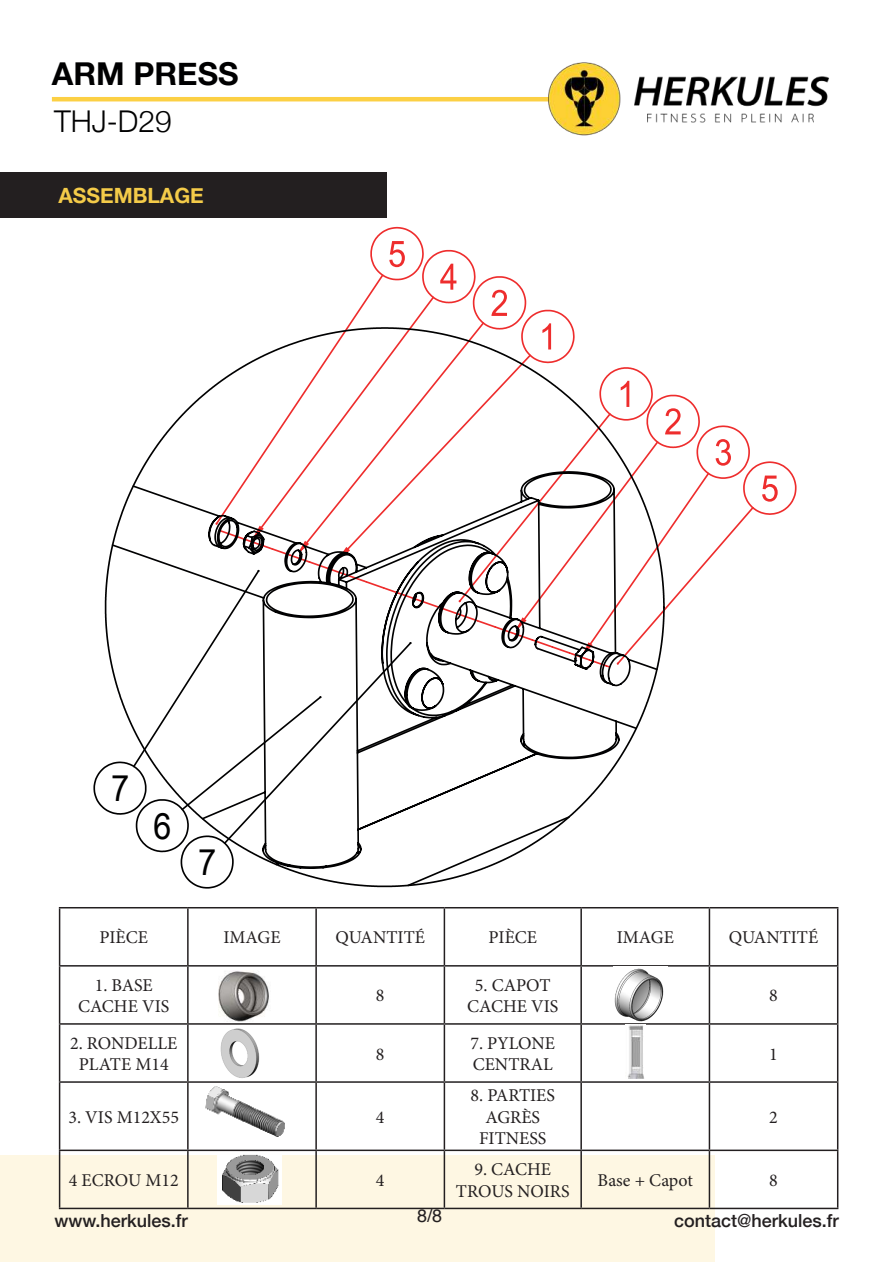
<style>
.page{position:relative;width:893px;height:1263px;background:#fff}
.page>*{position:absolute;margin:0;border:0;box-sizing:border-box;transform-origin:0 0}
.t1{font:36.3px "Arial Unicode MS";color:#000001;scale:.9 1}
.t2{font:700 31.5px "Helvetica Neue";color:#000001}
.t3{font:300 30px "Helvetica Neue";color:#000001}
.t4{font:700 21px "Helvetica Neue";color:#f4cb49}
.t5{font:18px/21.6px "Minion Pro";color:#231f20;text-align:center}
.t6{font:500 18px "Helvetica Neue";color:#231f20}
.t7{font:18px "Helvetica";color:#231f20}
</style>
<div class="page">
<div style="left:0;top:1156px;width:715px;height:106px;background:#fef7e3"></div>
<hr style="left:59px;top:907px;width:129px;height:1px;background:#231f20">
<hr style="left:59px;top:908px;width:1px;height:57px;background:#231f20">
<hr style="left:188px;top:907px;width:128px;height:1px;background:#231f20">
<hr style="left:187px;top:908px;width:2px;height:57px;background:#231f20">
<hr style="left:316px;top:907px;width:128px;height:1px;background:#231f20">
<hr style="left:315px;top:908px;width:2px;height:57px;background:#231f20">
<hr style="left:444px;top:907px;width:137px;height:1px;background:#231f20">
<hr style="left:444px;top:908px;width:1px;height:57px;background:#231f20">
<hr style="left:581px;top:907px;width:128px;height:1px;background:#231f20">
<hr style="left:580px;top:908px;width:2px;height:57px;background:#231f20">
<hr style="left:709px;top:907px;width:129px;height:1px;background:#231f20">
<hr style="left:709px;top:908px;width:1px;height:57px;background:#231f20">
<hr style="left:837px;top:908px;width:1px;height:57px;background:#231f20">
<hr style="left:59px;top:965px;width:129px;height:1px;background:#231f20">
<hr style="left:59px;top:966px;width:1px;height:57px;background:#231f20">
<hr style="left:188px;top:965px;width:128px;height:1px;background:#231f20">
<hr style="left:187px;top:966px;width:2px;height:57px;background:#231f20">
<hr style="left:316px;top:965px;width:128px;height:1px;background:#231f20">
<hr style="left:315px;top:966px;width:2px;height:57px;background:#231f20">
<hr style="left:444px;top:965px;width:137px;height:1px;background:#231f20">
<hr style="left:444px;top:966px;width:1px;height:57px;background:#231f20">
<hr style="left:581px;top:965px;width:128px;height:1px;background:#231f20">
<hr style="left:580px;top:966px;width:2px;height:57px;background:#231f20">
<hr style="left:709px;top:965px;width:129px;height:1px;background:#231f20">
<hr style="left:709px;top:966px;width:1px;height:57px;background:#231f20">
<hr style="left:837px;top:966px;width:1px;height:57px;background:#231f20">
<hr style="left:59px;top:1023px;width:129px;height:2px;background:#231f20">
<hr style="left:59px;top:1025px;width:1px;height:56px;background:#231f20">
<hr style="left:188px;top:1023px;width:128px;height:2px;background:#231f20">
<hr style="left:187px;top:1025px;width:2px;height:56px;background:#231f20">
<hr style="left:316px;top:1023px;width:128px;height:2px;background:#231f20">
<hr style="left:315px;top:1025px;width:2px;height:56px;background:#231f20">
<hr style="left:444px;top:1023px;width:137px;height:2px;background:#231f20">
<hr style="left:444px;top:1025px;width:1px;height:56px;background:#231f20">
<hr style="left:581px;top:1023px;width:128px;height:2px;background:#231f20">
<hr style="left:580px;top:1025px;width:2px;height:56px;background:#231f20">
<hr style="left:709px;top:1023px;width:129px;height:2px;background:#231f20">
<hr style="left:709px;top:1025px;width:1px;height:56px;background:#231f20">
<hr style="left:837px;top:1025px;width:1px;height:56px;background:#231f20">
<hr style="left:59px;top:1081px;width:129px;height:2px;background:#231f20">
<hr style="left:59px;top:1083px;width:1px;height:66px;background:#231f20">
<hr style="left:188px;top:1081px;width:128px;height:2px;background:#231f20">
<hr style="left:187px;top:1083px;width:2px;height:66px;background:#231f20">
<hr style="left:316px;top:1081px;width:128px;height:2px;background:#231f20">
<hr style="left:315px;top:1083px;width:2px;height:66px;background:#231f20">
<hr style="left:444px;top:1081px;width:137px;height:2px;background:#231f20">
<hr style="left:444px;top:1083px;width:1px;height:66px;background:#231f20">
<hr style="left:581px;top:1081px;width:128px;height:2px;background:#231f20">
<hr style="left:580px;top:1083px;width:2px;height:66px;background:#231f20">
<hr style="left:709px;top:1081px;width:129px;height:2px;background:#231f20">
<hr style="left:709px;top:1083px;width:1px;height:66px;background:#231f20">
<hr style="left:837px;top:1083px;width:1px;height:66px;background:#231f20">
<hr style="left:59px;top:1149px;width:129px;height:2px;background:#231f20">
<hr style="left:59px;top:1151px;width:1px;height:57px;background:#231f20">
<hr style="left:188px;top:1149px;width:128px;height:2px;background:#231f20">
<hr style="left:187px;top:1151px;width:2px;height:57px;background:#231f20">
<hr style="left:316px;top:1149px;width:128px;height:2px;background:#231f20">
<hr style="left:315px;top:1151px;width:2px;height:57px;background:#231f20">
<hr style="left:444px;top:1149px;width:137px;height:2px;background:#231f20">
<hr style="left:444px;top:1151px;width:1px;height:57px;background:#231f20">
<hr style="left:581px;top:1149px;width:128px;height:2px;background:#231f20">
<hr style="left:580px;top:1151px;width:2px;height:57px;background:#231f20">
<hr style="left:709px;top:1149px;width:129px;height:2px;background:#231f20">
<hr style="left:709px;top:1151px;width:1px;height:57px;background:#231f20">
<hr style="left:837px;top:1151px;width:1px;height:57px;background:#231f20">
<hr style="left:59px;top:1208px;width:129px;height:1px;background:#231f20">
<hr style="left:188px;top:1208px;width:128px;height:1px;background:#231f20">
<hr style="left:316px;top:1208px;width:128px;height:1px;background:#231f20">
<hr style="left:444px;top:1208px;width:137px;height:1px;background:#231f20">
<hr style="left:581px;top:1208px;width:128px;height:1px;background:#231f20">
<hr style="left:709px;top:1208px;width:129px;height:1px;background:#231f20">
<img style="left:218px;top:971px;width:51px;height:50px">
<img style="left:221px;top:1028px;width:39px;height:50px">
<img style="left:205px;top:1086px;width:80px;height:51px">
<img style="left:218px;top:1154px;width:63px;height:50px">
<img style="left:614px;top:968px;width:50px;height:54px">
<img style="left:628px;top:1025px;width:16px;height:54px">
<svg style="left:93px;top:767px;width:120px;height:122px"></svg>
<svg style="left:370px;top:226px;width:427px;height:289px"></svg>
<svg style="left:347px;top:273px;width:408px;height:336px"></svg>
<svg style="left:104px;top:326px;width:562px;height:562px"></svg>
<svg style="left:110px;top:470px;width:549px;height:418px"></svg>
<div style="left:0;top:172px;width:387px;height:46px;background:#231f20"></div>
<hr style="left:52px;top:97px;width:504px;height:4px;background:#fcd044">
<img style="left:544px;top:62px;width:285px;height:74px">
<h2 class="t2" style="left:52px;top:49px;width:188px">ARM PRESS</h2>
<h3 class="t3" style="left:54px;top:98px;width:119px">THJ-D29</h3>
<p class="t4" style="left:58px;top:179px;width:147px">ASSEMBLAGE</p>
<h1 class="t1" style="left:111px;top:762px;width:22px">7</h1>
<h1 class="t1" style="left:153px;top:799px;width:22px">6</h1>
<h1 class="t1" style="left:198px;top:836px;width:22px">7</h1>
<p class="t5" style="left:99px;top:927px;width:50px">PIÈCE</p>
<p class="t5" style="left:223px;top:927px;width:59px">IMAGE</p>
<p class="t5" style="left:336px;top:927px;width:91px">QUANTITÉ</p>
<p class="t5" style="left:488px;top:927px;width:50px">PIÈCE</p>
<p class="t5" style="left:617px;top:927px;width:59px">IMAGE</p>
<p class="t5" style="left:729px;top:927px;width:91px">QUANTITÉ</p>
<p class="t5" style="left:78px;top:974px;width:93px">1. BASE<br>CACHE VIS</p>
<p class="t5" style="left:376px;top:985px;width:10px">8</p>
<p class="t5" style="left:467px;top:974px;width:93px">5. CAPOT<br>CACHE VIS</p>
<p class="t5" style="left:769px;top:985px;width:10px">8</p>
<p class="t5" style="left:70px;top:1032px;width:109px">2. RONDELLE<br>PLATE M14</p>
<p class="t5" style="left:376px;top:1043px;width:10px">8</p>
<p class="t5" style="left:470px;top:1032px;width:86px;text-align:left">7. PYLONE<br>CENTRAL</p>
<p class="t5" style="left:769px;top:1043px;width:10px">1</p>
<p class="t5" style="left:68px;top:1106px;width:112px">3. VIS M12X55</p>
<p class="t5" style="left:376px;top:1106px;width:10px">4</p>
<p class="t5" style="left:471px;top:1085px;width:86px">8. PARTIES<br>AGRÈS<br>FITNESS</p>
<p class="t5" style="left:769px;top:1106px;width:10px">2</p>
<p class="t5" style="left:69px;top:1169px;width:111px">4 ECROU M12</p>
<p class="t5" style="left:376px;top:1169px;width:10px">4</p>
<p class="t5" style="left:456px;top:1159px;width:115px">9. CACHE<br>TROUS NOIRS</p>
<p class="t5" style="left:598px;top:1169px;width:97px">Base + Capot</p>
<p class="t5" style="left:769px;top:1169px;width:10px">8</p>
<p class="t6" style="left:54px;top:1206px;width:135px">www.herkules.fr</p>
<p class="t7" style="left:417px;top:1202px;width:27px">8/8</p>
<p class="t6" style="left:674px;top:1206px;width:166px">contact@herkules.fr</p>
</div>
